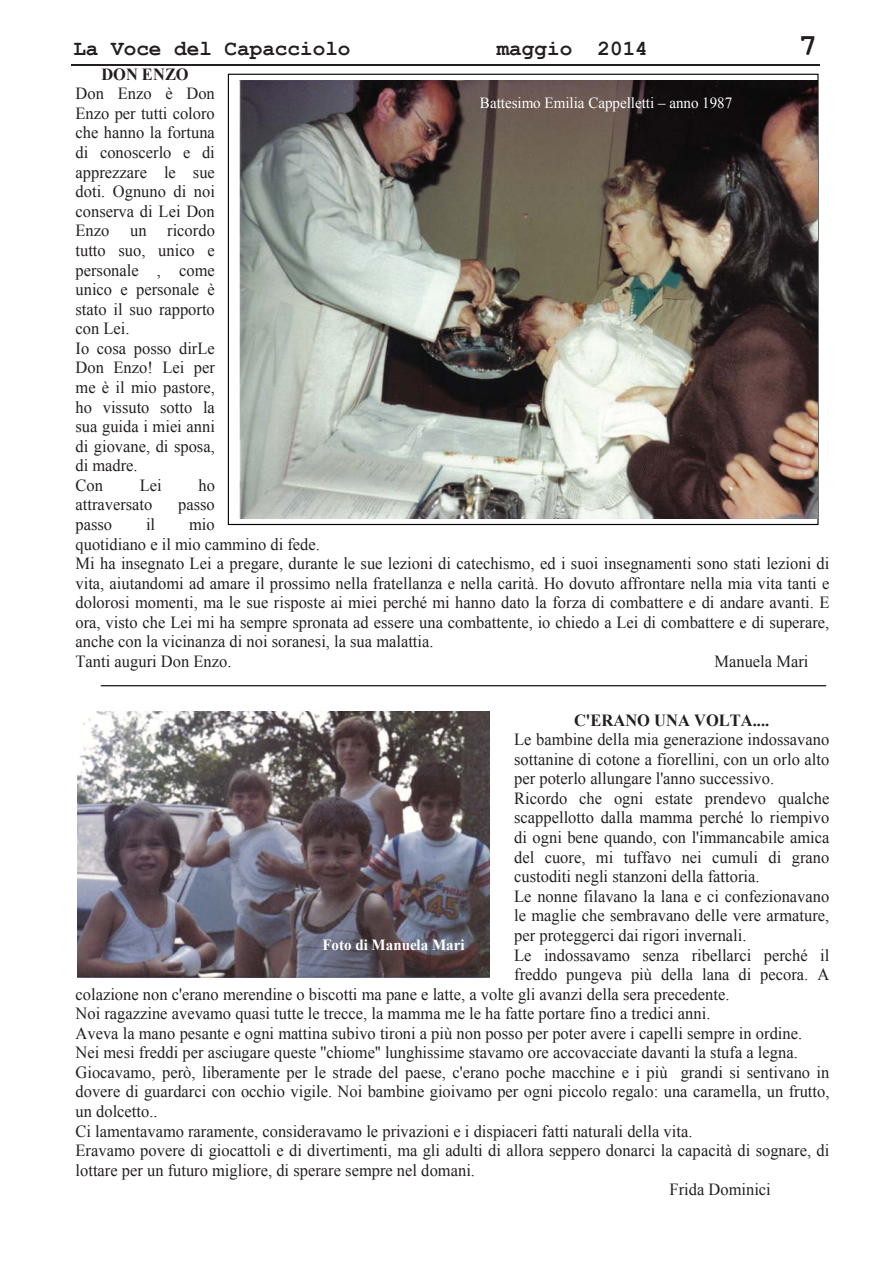
<style>
.page{position:relative;width:893px;height:1263px;background:#fff}
.page>*{position:absolute;margin:0;border:0;box-sizing:border-box;transform-origin:0 0}
.t1{font:700 30.9px "Courier New";color:#231f20}
.t2{font:700 21.6px "Courier New";color:#231f20}
.t3{font:16.95px/19.5px "Times New Roman";color:#231f20}
.t4{font:700 16.95px "Times New Roman";color:#231f20}
.t5{font:15.45px "Times New Roman";color:#fff}
.t6{font:700 15.45px "Times New Roman";color:#fff}
</style>
<div class="page">
<hr style="left:71px;top:64px;width:749px;height:1px;background:#231f20">
<img style="left:240px;top:80px;width:577px;height:438px">
<img style="left:77px;top:711px;width:413px;height:266px">
<hr style="left:101px;top:685px;width:725px;height:1px;background:#010202">
<p class="t2" style="left:73px;top:37px;width:279px">La Voce del Capacciolo</p>
<p class="t2" style="left:497px;top:37px;width:153px">maggio 2014</p>
<h1 class="t1" style="left:799px;top:29px;width:19px">7</h1>
<p class="t4" style="left:101px;top:65px;width:89px">DON ENZO</p>
<p class="t3" style="left:76px;top:84px;width:141px">Don Enzo è Don<br>Enzo per tutti coloro che hanno la fortuna di conoscerlo e di apprezzare le sue doti. Ognuno di noi conserva di Lei Don<br>Enzo un ricordo tutto suo, unico e personale , come unico e personale è stato il suo rapporto con Lei.<br>Io cosa posso dirLe<br>Don Enzo! Lei per me è il mio pastore, ho vissuto sotto la sua guida i miei anni di giovane, di sposa, di madre.<br>Con</p>
<p class="t5" style="left:480px;top:94px;width:254px">Battesimo Emilia Cappelletti – anno 1987</p>
<p class="t3" style="left:140px;top:475px;width:24px">Lei</p>
<p class="t3" style="left:198px;top:475px;width:18px">ho</p>
<p class="t3" style="left:76px;top:495px;width:78px">attraversato</p>
<p class="t3" style="left:178px;top:495px;width:38px">passo</p>
<p class="t3" style="left:76px;top:514px;width:38px">passo</p>
<p class="t3" style="left:146px;top:514px;width:11px">il</p>
<p class="t3" style="left:76px;top:514px;width:755px;text-indent:114px">mio<br>quotidiano e il mio cammino di fede.<br>Mi ha insegnato Lei a pregare, durante le sue lezioni di catechismo, ed i suoi insegnamenti sono stati lezioni di vita, aiutandomi ad amare il prossimo nella fratellanza e nella carità. Ho dovuto affrontare nella mia vita tanti e dolorosi momenti, ma le sue risposte ai miei perché mi hanno dato la forza di combattere e di andare avanti. E ora, visto che Lei mi ha sempre spronata ad essere una combattente, io chiedo a Lei di combattere e di superare, anche con la vicinanza di noi soranesi, la sua malattia.<br>Tanti auguri Don Enzo.</p>
<p class="t3" style="left:714px;top:651px;width:95px">Manuela Mari</p>
<p class="t4" style="left:574px;top:711px;width:197px">C'ERANO UNA VOLTA....</p>
<p class="t3" style="left:514px;top:730px;width:317px">Le bambine della mia generazione indossavano</p>
<p class="t3" style="left:514px;top:749px;width:317px">sottanine di cotone a fiorellini, con un orlo alto</p>
<p class="t3" style="left:514px;top:769px;width:261px">per poterlo allungare l'anno successivo.</p>
<p class="t3" style="left:514px;top:788px;width:317px">Ricordo che ogni estate prendevo qualche</p>
<p class="t3" style="left:514px;top:808px;width:317px">scappellotto dalla mamma perché lo riempivo</p>
<p class="t3" style="left:514px;top:828px;width:317px">di ogni bene quando, con l'immancabile amica</p>
<p class="t3" style="left:514px;top:847px;width:317px">del cuore, mi tuffavo nei cumuli di grano</p>
<p class="t3" style="left:514px;top:867px;width:247px">custoditi negli stanzoni della fattoria.</p>
<p class="t3" style="left:514px;top:886px;width:317px">Le nonne filavano la lana e ci confezionavano</p>
<p class="t3" style="left:514px;top:906px;width:317px">le maglie che sembravano delle vere armature,</p>
<p class="t3" style="left:514px;top:925px;width:234px">per proteggerci dai rigori invernali.</p>
<p class="t3" style="left:514px;top:945px;width:317px">Le indossavamo senza ribellarci perché il</p>
<p class="t3" style="left:514px;top:965px;width:317px">freddo pungeva più della lana di pecora. A</p>
<p class="t3" style="left:76px;top:984px;width:655px">colazione non c'erano merendine o biscotti ma pane e latte, a volte gli avanzi della sera precedente.</p>
<p class="t3" style="left:76px;top:1004px;width:636px">Noi ragazzine avevamo quasi tutte le trecce, la mamma me le ha fatte portare fino a tredici anni.</p>
<p class="t3" style="left:76px;top:1023px;width:728px">Aveva la mano pesante e ogni mattina subivo tironi a più non posso per poter avere i capelli sempre in ordine.</p>
<p class="t3" style="left:76px;top:1043px;width:724px">Nei mesi freddi per asciugare queste ''chiome'' lunghissime stavamo ore accovacciate davanti la stufa a legna.</p>
<p class="t3" style="left:76px;top:1062px;width:755px">Giocavamo, però, liberamente per le strade del paese, c'erano poche macchine e i più grandi si sentivano in</p>
<p class="t3" style="left:76px;top:1082px;width:755px">dovere di guardarci con occhio vigile. Noi bambine gioivamo per ogni piccolo regalo: una caramella, un frutto,</p>
<p class="t3" style="left:76px;top:1102px;width:84px">un dolcetto..</p>
<p class="t3" style="left:76px;top:1121px;width:618px">Ci lamentavamo raramente, consideravamo le privazioni e i dispiaceri fatti naturali della vita.</p>
<p class="t3" style="left:76px;top:1141px;width:755px">Eravamo povere di giocattoli e di divertimenti, ma gli adulti di allora seppero donarci la capacità di sognare, di</p>
<p class="t3" style="left:76px;top:1160px;width:401px">lottare per un futuro migliore, di sperare sempre nel domani.</p>
<p class="t3" style="left:669px;top:1180px;width:103px">Frida Dominici</p>
<p class="t6" style="left:322px;top:936px;width:144px">Foto di Manuela Mari</p>
</div>
